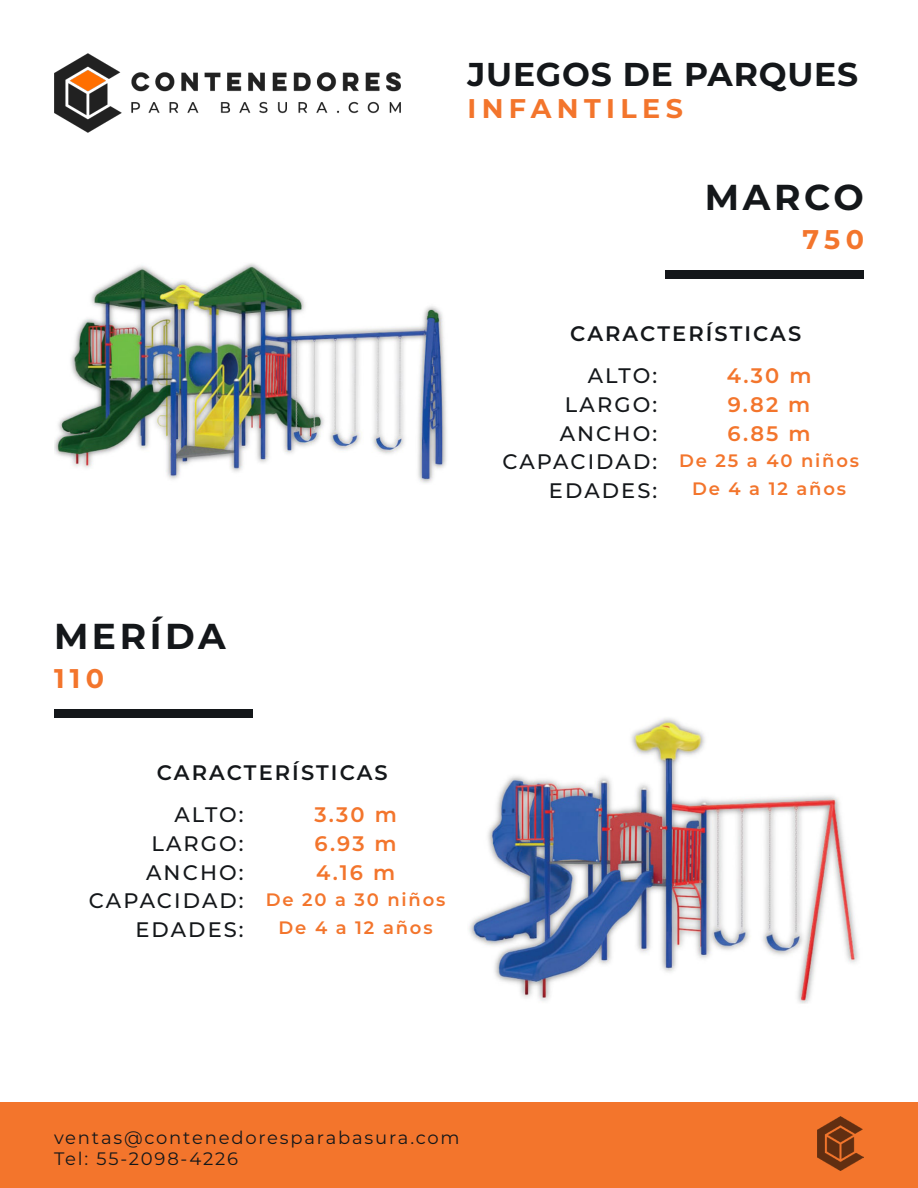
<style>
.page{position:relative;width:918px;height:1188px;background:#fff}
.page>*{position:absolute;margin:0;border:0;box-sizing:border-box;transform-origin:0 0}
.t1{font:700 36px "Montserrat";letter-spacing:.1em;color:#14171a}
.t2{font:700 33px "Montserrat";letter-spacing:.025em;color:#14171a}
.t3{font:700 27px "Montserrat";letter-spacing:.2em;color:#f3752c}
.t4{font:500 21px "Montserrat";letter-spacing:.1em;color:#14171a}
.t5{font:600 21px "Montserrat";letter-spacing:.1em;color:#14171a}
.t6{font:600 21px "Montserrat";letter-spacing:.1em;color:#f3752c}
.t7{font:18px/21.3px "Montserrat";letter-spacing:.1em;color:#14171a}
.t8{font:600 18px "Montserrat";letter-spacing:.1em;color:#f3752c}
</style>
<div class="page">
<div style="left:0;top:1103px;width:918px;height:85px;background:#f3752c"></div>
<img style="left:817px;top:1117px;width:47px;height:54px">
<img style="left:54px;top:263px;width:393px;height:220px">
<img style="left:54px;top:54px;width:347px;height:79px">
<img style="left:469px;top:718px;width:390px;height:286px">
<div style="left:666px;top:270px;width:198px;height:9px;background:#14171a"></div>
<div style="left:54px;top:709px;width:198px;height:9px;background:#14171a"></div>
<p class="t2" style="left:468px;top:50px;width:392px">JUEGOS DE PARQUES</p>
<p class="t3" style="left:468px;top:89px;width:217px">INFANTILES</p>
<p class="t1" style="left:705px;top:171px;width:161px">MARCO</p>
<p class="t3" style="left:803px;top:220px;width:63px">750</p>
<p class="t5" style="left:570px;top:319px;width:233px">CARACTERÍSTICAS</p>
<p class="t4" style="left:588px;top:361px;width:71px">ALTO:</p>
<p class="t6" style="left:727px;top:361px;width:86px">4.30 m</p>
<p class="t4" style="left:565px;top:390px;width:94px">LARGO:</p>
<p class="t6" style="left:728px;top:389px;width:84px">9.82 m</p>
<p class="t4" style="left:560px;top:419px;width:99px">ANCHO:</p>
<p class="t6" style="left:728px;top:418px;width:85px">6.85 m</p>
<p class="t4" style="left:502px;top:447px;width:156px">CAPACIDAD:</p>
<p class="t8" style="left:679px;top:447px;width:182px">De 25 a 40 niños</p>
<p class="t4" style="left:549px;top:476px;width:110px">EDADES:</p>
<p class="t8" style="left:692px;top:476px;width:156px">De 4 a 12 años</p>
<p class="t1" style="left:54px;top:610px;width:173px">MERÍDA</p>
<p class="t3" style="left:54px;top:659px;width:52px">110</p>
<p class="t5" style="left:157px;top:758px;width:233px">CARACTERÍSTICAS</p>
<p class="t4" style="left:174px;top:800px;width:71px">ALTO:</p>
<p class="t6" style="left:314px;top:800px;width:84px">3.30 m</p>
<p class="t4" style="left:151px;top:829px;width:94px">LARGO:</p>
<p class="t6" style="left:315px;top:828px;width:84px">6.93 m</p>
<p class="t4" style="left:146px;top:858px;width:99px">ANCHO:</p>
<p class="t6" style="left:316px;top:857px;width:81px">4.16 m</p>
<p class="t4" style="left:89px;top:886px;width:156px">CAPACIDAD:</p>
<p class="t4" style="left:135px;top:915px;width:110px">EDADES:</p>
<p class="t8" style="left:266px;top:886px;width:181px">De 20 a 30 niños</p>
<p class="t8" style="left:279px;top:915px;width:156px">De 4 a 12 años</p>
<p class="t7" style="left:54px;top:1126px;width:407px">ventas@contenedoresparabasura.com<br>Tel: 55-2098-4226</p>
</div>
